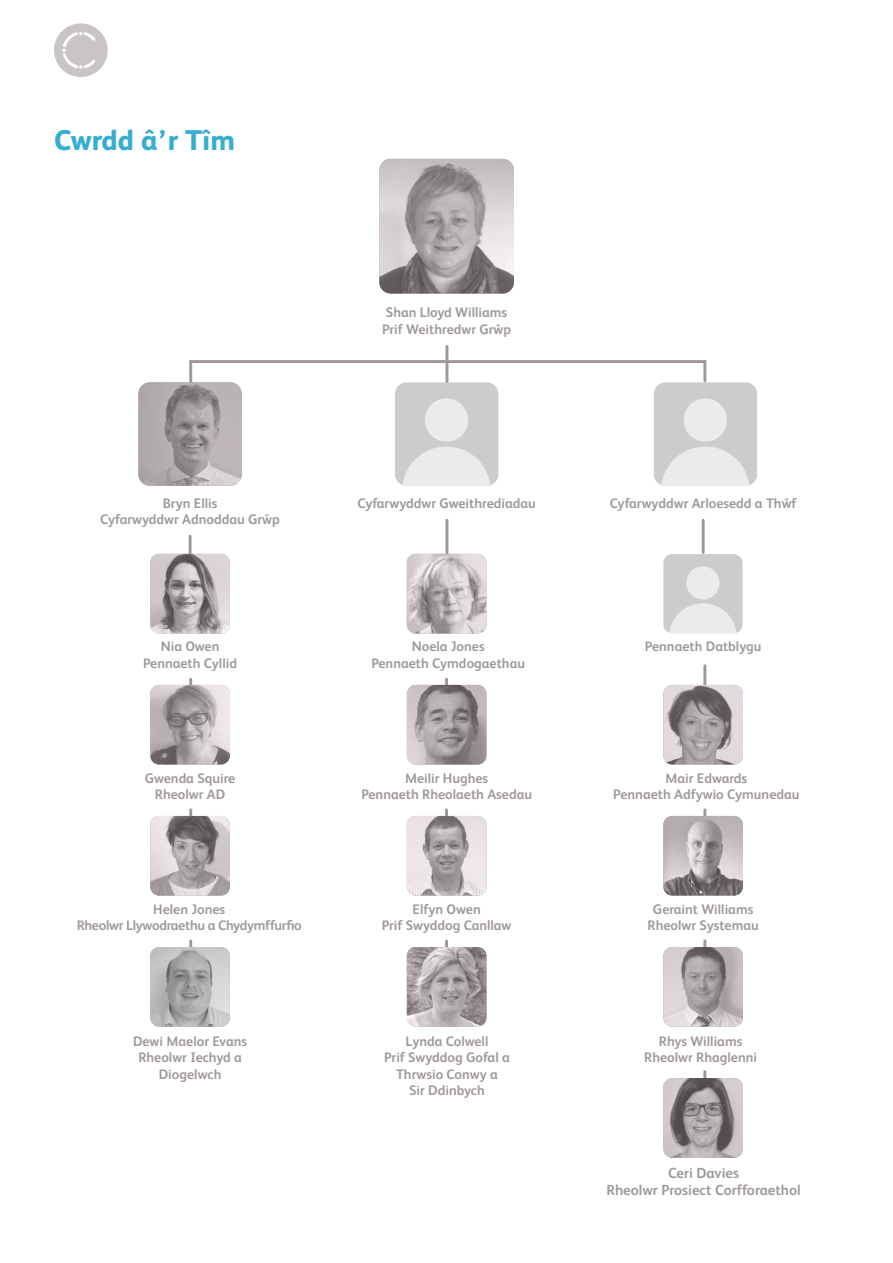
<style>
.page{position:relative;width:893px;height:1263px;background:#fff}
.page>*{position:absolute;margin:0;border:0;box-sizing:border-box;transform-origin:0 0}
.t1{font:800 28.5px "FS Albert";color:#37aecf}
.t2{font:700 14.7px/17.5px "FS Albert";color:#766b72;text-align:center}
.t3{font:700 13.8px/16.5px "FS Albert";color:#766b72;text-align:center}
.t4{font:700 13.8px/16.5px "FS Albert";letter-spacing:-.02em;color:#766b72;text-align:center}
</style>
<div class="page">
<svg style="left:54px;top:23px;width:54px;height:54px"></svg>
<hr style="left:445px;top:346px;width:3px;height:55px;background:#766b72">
<hr style="left:189px;top:362px;width:3px;height:44px;background:#766b72">
<hr style="left:703px;top:362px;width:3px;height:19px;background:#766b72">
<img style="left:379px;top:159px;width:135px;height:135px">
<img style="left:138px;top:382px;width:104px;height:104px">
<div style="left:395px;top:382px;width:103px;height:104px;background:#cecbce;border-radius:11px"></div>
<svg style="left:403px;top:447px;width:87px;height:39px"></svg>
<div style="left:425px;top:398px;width:43px;height:44px;background:#ecebec;border-radius:50%"></div>
<hr style="left:191px;top:360px;width:514px;height:3px;background:#766b72">
<hr style="left:445px;top:520px;width:3px;height:39px;background:#766b72">
<hr style="left:189px;top:536px;width:3px;height:23px;background:#766b72">
<hr style="left:702px;top:520px;width:3px;height:33px;background:#766b72">
<svg style="left:445px;top:679px;width:3px;height:6px"></svg>
<hr style="left:703px;top:666px;width:3px;height:25px;background:#766b72">
<svg style="left:189px;top:679px;width:3px;height:6px"></svg>
<svg style="left:445px;top:810px;width:3px;height:6px"></svg>
<svg style="left:445px;top:941px;width:3px;height:6px"></svg>
<svg style="left:703px;top:810px;width:3px;height:6px"></svg>
<svg style="left:703px;top:941px;width:3px;height:6px"></svg>
<svg style="left:703px;top:1071px;width:3px;height:7px"></svg>
<svg style="left:189px;top:810px;width:3px;height:6px"></svg>
<svg style="left:189px;top:941px;width:3px;height:6px"></svg>
<img style="left:150px;top:554px;width:80px;height:79px">
<img style="left:407px;top:554px;width:79px;height:79px">
<img style="left:150px;top:816px;width:80px;height:79px">
<img style="left:407px;top:816px;width:79px;height:79px">
<img style="left:663px;top:816px;width:80px;height:79px">
<img style="left:150px;top:685px;width:80px;height:79px">
<img style="left:407px;top:685px;width:79px;height:79px">
<img style="left:663px;top:685px;width:80px;height:79px">
<img style="left:150px;top:947px;width:80px;height:79px">
<img style="left:407px;top:947px;width:79px;height:79px">
<img style="left:663px;top:947px;width:80px;height:79px">
<img style="left:663px;top:1078px;width:80px;height:80px">
<div style="left:654px;top:382px;width:103px;height:104px;background:#cecbce;border-radius:11px"></div>
<svg style="left:661px;top:447px;width:88px;height:39px"></svg>
<div style="left:684px;top:398px;width:43px;height:44px;background:#ecebec;border-radius:50%"></div>
<div style="left:663px;top:554px;width:80px;height:79px;background:#cecbce;border-radius:9px"></div>
<svg style="left:669px;top:603px;width:68px;height:30px"></svg>
<div style="left:686px;top:566px;width:33px;height:33px;background:#ecebec;border-radius:50%"></div>
<h1 class="t1" style="left:54px;top:119px;width:183px">Cwrdd â’r Tîm</h1>
<p class="t3" style="left:382px;top:303px;width:131px;text-align:left">Shan Lloyd Williams<br>Prif Weithredwr Grŵp</p>
<p class="t3" style="left:100px;top:494px;width:181px">Bryn Ellis<br>Cyfarwyddwr Adnoddau Grŵp</p>
<p class="t3" style="left:357px;top:494px;width:180px">Cyfarwyddwr Gweithrediadau</p>
<p class="t3" style="left:610px;top:494px;width:188px">Cyfarwyddwr Arloesedd a Thŵf</p>
<p class="t3" style="left:143px;top:638px;width:95px">Nia Owen<br>Pennaeth Cyllid</p>
<p class="t3" style="left:371px;top:638px;width:155px">Noela Jones<br>Pennaeth Cymdogaethau</p>
<p class="t3" style="left:645px;top:638px;width:118px">Pennaeth Datblygu</p>
<p class="t3" style="left:145px;top:769px;width:92px">Gwenda Squire<br>Rheolwr AD</p>
<p class="t3" style="left:361px;top:769px;width:172px">Meilir Hughes<br>Pennaeth Rheolaeth Asedau</p>
<p class="t3" style="left:613px;top:769px;width:188px">Mair Edwards<br>Pennaeth Adfywio Cymunedau</p>
<p class="t4" style="left:77px;top:900px;width:227px">Helen Jones<br>Rheolwr Llywodraethu a Chydymffurfio</p>
<p class="t3" style="left:382px;top:900px;width:131px">Elfyn Owen<br>Prif Swyddog Canllaw</p>
<p class="t3" style="left:648px;top:900px;width:113px">Geraint Williams<br>Rheolwr Systemau</p>
<p class="t3" style="left:133px;top:1032px;width:116px">Dewi Maelor Evans<br>Rheolwr Iechyd a<br>Diogelwch</p>
<p class="t3" style="left:644px;top:1032px;width:114px">Rhys Williams<br>Rheolwr Rhaglenni</p>
<p class="t3" style="left:384px;top:1032px;width:127px">Lynda Colwell<br>Prif Swyddog Gofal a<br>Thrwsio Conwy a<br>Sir Ddinbych</p>
<p class="t2" style="left:606px;top:1163px;width:196px">Ceri Davies<br>Rheolwr Prosiect Corfforaethol</p>
</div>
